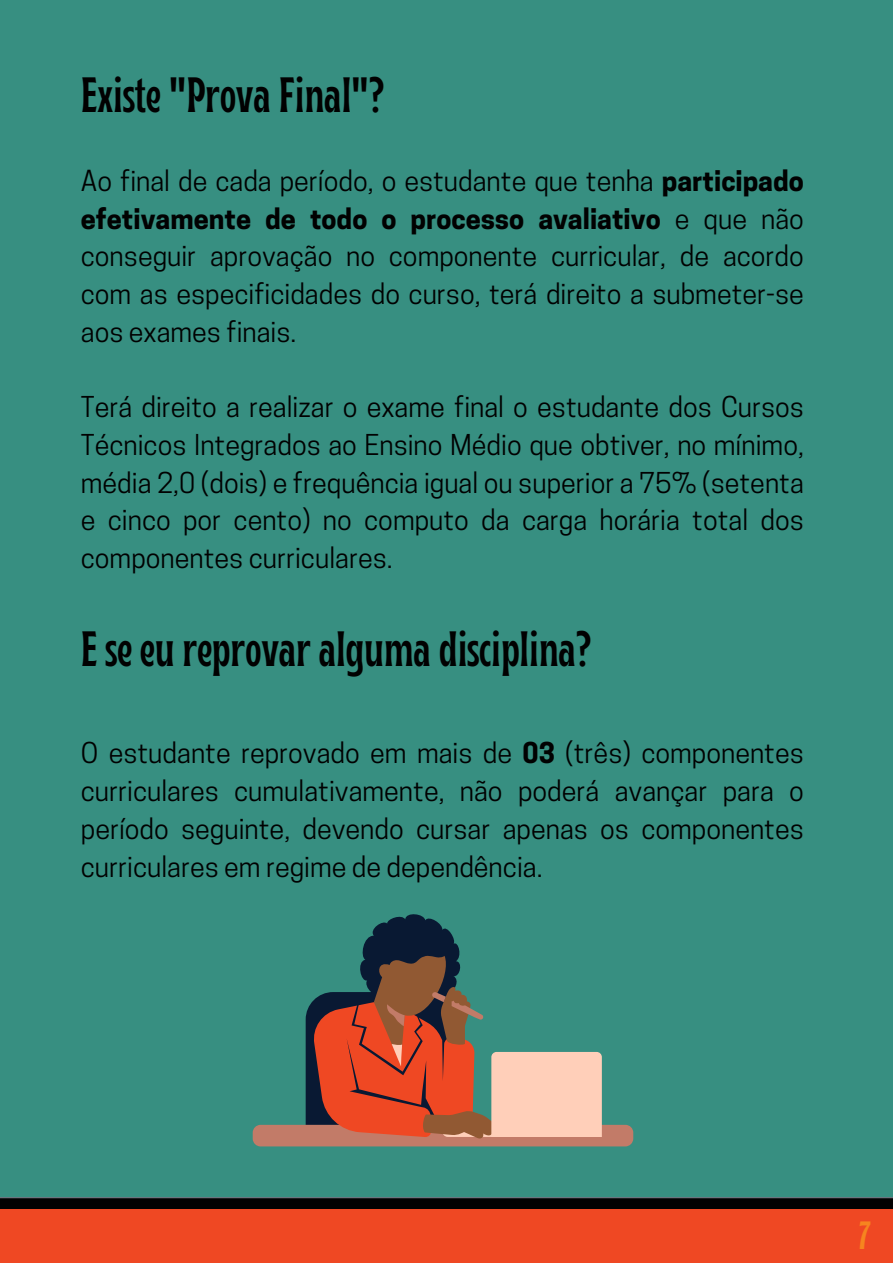
<style>
.page{position:relative;width:893px;height:1263px;background:#378f81}
.page>*{position:absolute;margin:0;border:0;box-sizing:border-box;transform-origin:0 0}
.t1{font:700 condensed 49.5px "Brice";color:#010101}
.t2{font:700 condensed 39.38px "Brice";color:#f6851f}
.t3{font:27px/37.7px "Cooper Hewitt";color:#010101;text-align:justify}
.s1{font-weight:700}
</style>
<div class="page">
<svg style="left:0;top:1197px;width:893px;height:12px;background:#0c0d0e"></svg>
<div style="left:0;top:1209px;width:893px;height:54px;background:#ef4823"></div>
<div style="left:253px;top:1125px;width:380px;height:21px;background:#c27b68;border-radius:8px"></div>
<svg style="left:306px;top:914px;width:296px;height:225px"></svg>
<h1 class="t1" style="left:81px;top:75px;width:304px">Existe "Prova Final"?</h1>
<p class="t3" style="left:81px;top:165px;width:724px">Ao final de cada período, o estudante que tenha <span class="s1">participado efetivamente de todo o processo avaliativo</span> e que não conseguir aprovação no componente curricular, de acordo com as especificidades do curso, terá direito a submeter-se aos exames finais.</p>
<p class="t3" style="left:81px;top:392px;width:724px">Terá direito a realizar o exame final o estudante dos Cursos Técnicos Integrados ao Ensino Médio que obtiver, no mínimo, média 2,0 (dois) e frequência igual ou superior a 75% (setenta e cinco por cento) no computo da carga horária total dos componentes curriculares.</p>
<p class="t1" style="left:81px;top:629px;width:511px">E se eu reprovar alguma disciplina?</p>
<p class="t3" style="left:81px;top:738px;width:724px">O estudante reprovado em mais de <span class="s1">03</span> (três) componentes curriculares cumulativamente, não poderá avançar para o período seguinte, devendo cursar apenas os componentes curriculares em regime de dependência.</p>
<h1 class="t2" style="left:858px;top:1219px;width:14px">7</h1>
</div>
